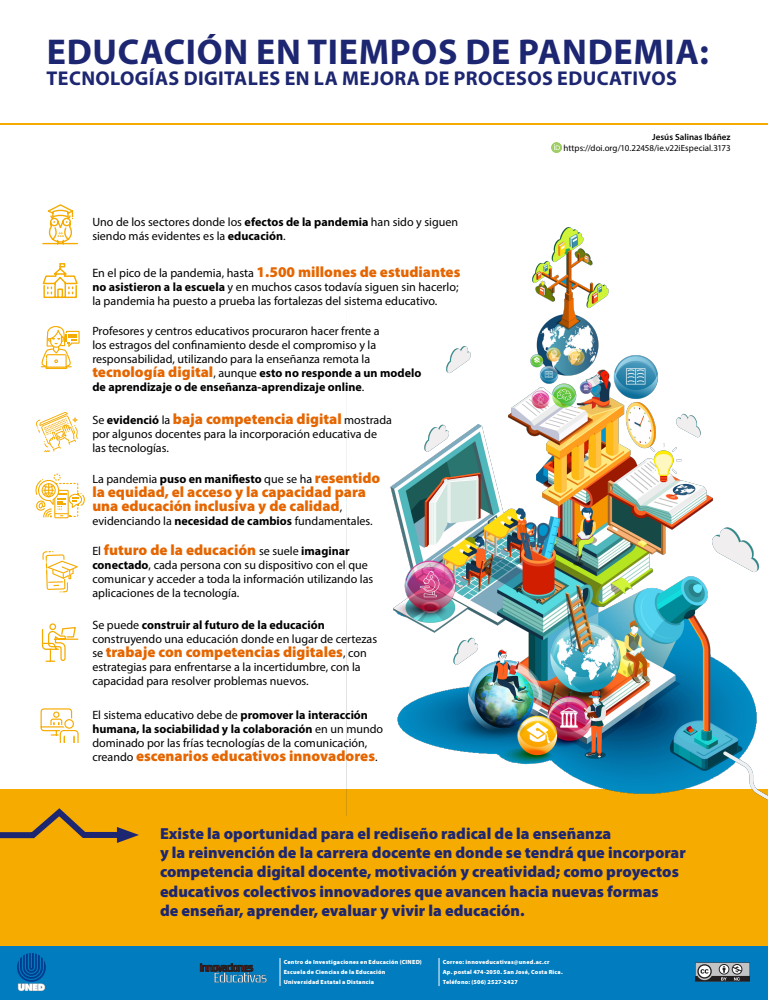
<style>
.page{position:relative;width:768px;height:1000px;background:#fff}
.page>*{position:absolute;margin:0;border:0;box-sizing:border-box;transform-origin:0 0}
.t1{font:700 36px "Myriad Pro";letter-spacing:.02em;color:#1d2671}
.t2{font:700 20px "Myriad Pro";letter-spacing:.02em;color:#1d2671}
.t3{font:900 16px/19.2px "Myriad Pro";color:#1d2671}
.t4{font:900 15px/14px "Myriad Pro";color:#e56600}
.t5{font:12.2px/14px "Myriad Pro";color:#000}
.t6{font:12.1px/14px "Myriad Pro";color:#000}
.titulo_articulo_auto{font:9px/11.5px "Myriad Pro";color:#000;text-align:right}
.encabezado_derecha{font:900 6px/10px "Myriad Pro";letter-spacing:.035em;color:#fff}
.s1{font-weight:700}
.s2{font-weight:900;font-size:15px;color:#e56600}
.s3{font-weight:700;font-size:12.1px}
.s4{font-weight:400;font-size:12.1px;color:#000}
.s5{font-weight:700;font-size:12.1px;color:#000}
.s6{font-weight:600}
</style>
<div class="page">
<div style="left:0;top:789px;width:768px;height:158px;background:#f6ab00"></div>
<div style="left:0;top:946px;width:768px;height:54px;background:#007cbf"></div>
<svg style="left:695px;top:962px;width:55px;height:20px"></svg>
<svg style="left:551px;top:143px;width:11px;height:10px"></svg>
<svg style="left:17px;top:953px;width:29px;height:38px"></svg>
<hr style="left:0;top:123px;width:768px;height:2px;background:#f6ab00">
<svg style="left:280px;top:958px;width:1px;height:28px"></svg>
<svg style="left:439px;top:958px;width:1px;height:28px"></svg>
<svg style="left:200px;top:964px;width:67px;height:19px"></svg>
<svg style="left:0;top:808px;width:139px;height:35px"></svg>
<svg style="left:42px;top:204px;width:36px;height:41px"></svg>
<svg style="left:42px;top:263px;width:36px;height:36px"></svg>
<svg style="left:41px;top:623px;width:38px;height:39px"></svg>
<svg style="left:42px;top:551px;width:36px;height:41px"></svg>
<svg style="left:35px;top:474px;width:50px;height:44px"></svg>
<svg style="left:36px;top:412px;width:42px;height:40px"></svg>
<svg style="left:40px;top:708px;width:39px;height:35px"></svg>
<svg style="left:41px;top:326px;width:39px;height:43px"></svg>
<img style="left:346px;top:227px;width:422px;height:589px">
<p class="t1" style="left:47px;top:28px;width:664px">EDUCACIÓN EN TIEMPOS DE PANDEMIA:</p>
<p class="t2" style="left:47px;top:65px;width:632px">TECNOLOGÍAS DIGITALES EN LA MEJORA DE PROCESOS EDUCATIVOS</p>
<p class="t6" style="left:92px;top:214px;width:367px;line-height:14.5px">Uno de los sectores donde los <span class="s1">efectos de la pandemia</span> han sido y siguen siendo más evidentes es la <span class="s1">educación</span>.</p>
<p class="t5" style="left:92px;top:266px;width:370px">En el pico de la pandemia, hasta <span class="s2">1.500 millones de estudiantes </span><span class="s3">no asistieron a la escuela</span> y en muchos casos todavía siguen sin hacerlo; la pandemia ha puesto a prueba las fortalezas del sistema educativo.</p>
<p class="t6" style="left:92px;top:324px;width:330px">Profesores y centros educativos procuraron hacer frente a<br>los estragos del confinamiento desde el compromiso y la responsabilidad, utilizando para la enseñanza remota la <span class="s2">tecnología digital</span>, aunque <span class="s1">esto no responde a un modelo de aprendizaje o de enseñanza-aprendizaje online</span>.</p>
<p class="t4" style="left:92px;top:411px;width:301px"><span class="s4">Se</span> <span class="s5">evidenció</span> <span class="s4">la</span> baja competencia digital <span class="s4">mostrada</span></p>
<p class="t6" style="left:92px;top:427px;width:286px">por algunos docentes para la incorporación educativa de las tecnologías.</p>
<p class="t6" style="left:92px;top:472px;width:290px">La pandemia <span class="s1">puso en manifiesto</span> que se ha <span class="s2">resentido</span></p>
<p class="t4" style="left:92px;top:485px;width:275px">la equidad, el acceso y la capacidad para una educación inclusiva y de calidad<span class="s4">,</span></p>
<p class="t6" style="left:92px;top:514px;width:282px">evidenciando la <span class="s1">necesidad de cambios</span> fundamentales.</p>
<p class="t4" style="left:92px;top:543px;width:259px"><span class="s4">El</span> futuro de la educación <span class="s4">se suele</span> <span class="s5">imaginar</span></p>
<p class="t6" style="left:92px;top:558px;width:282px"><span class="s1">conectado</span>, cada persona con su dispositivo con el que comunicar y acceder a toda la información utilizando las aplicaciones de la tecnología.</p>
<p class="t6" style="left:92px;top:618px;width:286px">Se puede <span class="s1">construir al futuro de la educación </span>construyendo una educación donde en lugar de certezas</p>
<p class="t4" style="left:92px;top:644px;width:276px"><span class="s4">se</span> trabaje con competencias digitales<span class="s4">, con</span></p>
<p class="t6" style="left:92px;top:660px;width:270px">estrategias para enfrentarse a la incertidumbre, con la capacidad para resolver problemas nuevos.</p>
<p class="t6" style="left:92px;top:708px;width:292px">El sistema educativo debe de <span class="s1">promover la interacción humana, la sociabilidad y la colaboración</span> en un mundo dominado por las frías tecnologías de la comunicación,</p>
<p class="t4" style="left:92px;top:748px;width:287px"><span class="s4">creando</span> escenarios educativos innovadores<span class="s4">.</span></p>
<p class="titulo_articulo_auto" style="left:563px;top:131px;width:169px"><span class="s6">Jesús Salinas Ibáñez </span>https://doi.org/10.22458/ie.v22iEspecial.3173</p>
<p class="t3" style="left:160px;top:823px;width:527px">Existe la oportunidad para el rediseño radical de la enseñanza<br>y la reinvención de la carrera docente en donde se tendrá que incorporar competencia digital docente, motivación y creatividad; como proyectos educativos colectivos innovadores que avancen hacia nuevas formas<br>de enseñar, aprender, evaluar y vivir la educación.</p>
<p class="encabezado_derecha" style="left:284px;top:957px;width:140px">Centro de Investigaciones en Educación (CINED)<br>Escuela de Ciencias de la Educación<br>Universidad Estatal a Distancia</p>
<p class="encabezado_derecha" style="left:443px;top:957px;width:108px">Correo: innoveducativas@uned.ac.cr</p>
<p class="encabezado_derecha" style="left:443px;top:967px;width:121px">Ap. postal 474-2050. San José, Costa Rica.</p>
<p class="encabezado_derecha" style="left:443px;top:977px;width:77px">Teléfono: (506) 2527-2427</p>
</div>
